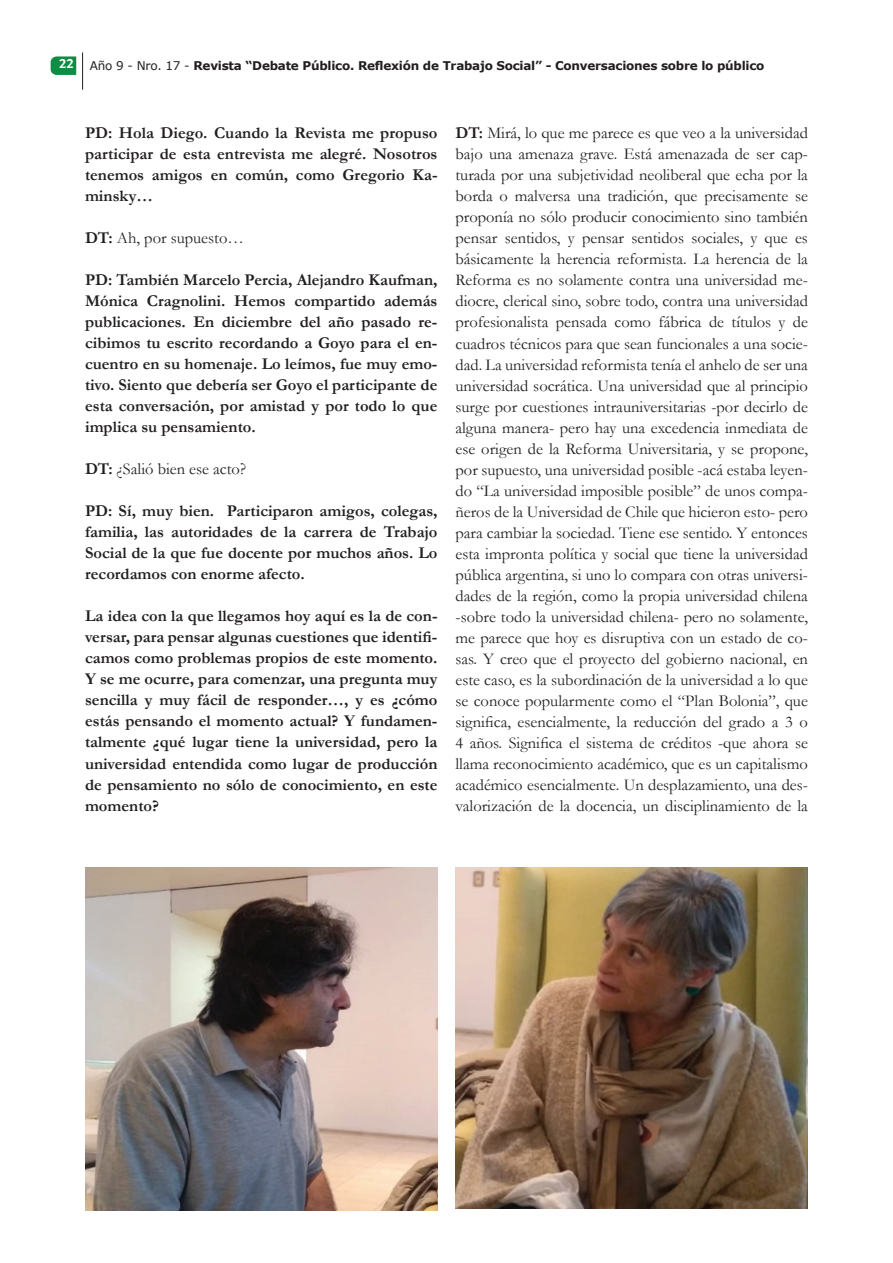
<style>
.page{position:relative;width:893px;height:1263px;background:#fff}
.page>*{position:absolute;margin:0;border:0;box-sizing:border-box;transform-origin:0 0}
.t1{font:16.5px/21px "Garamond";color:#231f20;text-align:justify}
.t2{font:700 16.5px/21px "Garamond";color:#231f20;text-align:justify}
.t3{font:700 12px "Verdana";letter-spacing:-.02em;color:#231f20}
.s1{font-weight:400}
.s2{font-weight:700}
</style>
<div class="page">
<svg style="left:51px;top:56px;width:25px;height:19px"></svg>
<hr style="left:82px;top:52px;width:1px;height:38px;background:#231f20">
<img style="left:85px;top:867px;width:352px;height:343px">
<img style="left:455px;top:867px;width:353px;height:342px">
<p class="t3" style="left:59px;top:57px;width:707px"><sup>22</sup> <span class="s1">Año 9 - Nro. 17 -</span> Revista “Debate Público. Reflexión de Trabajo Social” - Conversaciones sobre lo público</p>
<p class="t2" style="left:85px;top:123px;width:354px">PD: Hola Diego. Cuando la Revista me propuso participar de esta entrevista me alegré. Nosotros tenemos amigos en común, como Gregorio Ka&shy;minsky…</p>
<p class="t1" style="left:85px;top:227px;width:160px"><span class="s2">DT:</span> Ah, por supuesto…</p>
<p class="t2" style="left:85px;top:270px;width:354px">PD: También Marcelo Percia, Alejandro Kaufman, Mónica Cragnolini. Hemos compartido además publicaciones. En diciembre del año pasado re&shy;cibimos tu escrito recordando a Goyo para el en&shy;cuentro en su homenaje. Lo leímos, fue muy emo&shy;tivo. Siento que debería ser Goyo el participante de esta conversación, por amistad y por todo lo que implica su pensamiento.</p>
<p class="t1" style="left:85px;top:458px;width:162px"><span class="s2">DT:</span> ¿Salió bien ese acto?</p>
<p class="t2" style="left:85px;top:501px;width:354px">PD: Sí, muy bien. Participaron amigos, colegas, familia, las autoridades de la carrera de Trabajo Social de la que fue docente por muchos años. Lo recordamos con enorme afecto.</p>
<p class="t2" style="left:85px;top:606px;width:354px">La idea con la que llegamos hoy aquí es la de con&shy;versar, para pensar algunas cuestiones que identifi&shy;camos como problemas propios de este momento.<br>Y se me ocurre, para comenzar, una pregunta muy sencilla y muy fácil de responder…, y es ¿cómo estás pensando el momento actual? Y fundamen&shy;talmente ¿qué lugar tiene la universidad, pero la universidad entendida como lugar de producción de pensamiento no sólo de conocimiento, en este momento?</p>
<p class="t1" style="left:455px;top:122px;width:354px"><span class="s2">DT:</span> Mirá, lo que me parece es que veo a la universidad bajo una amenaza grave. Está amenazada de ser cap&shy;turada por una subjetividad neoliberal que echa por la borda o malversa una tradición, que precisamente se proponía no sólo producir conocimiento sino también pensar sentidos, y pensar sentidos sociales, y que es básicamente la herencia reformista. La herencia de la Reforma es no solamente contra una universidad me&shy;diocre, clerical sino, sobre todo, contra una universidad profesionalista pensada como fábrica de títulos y de cuadros técnicos para que sean funcionales a una socie&shy;dad. La universidad reformista tenía el anhelo de ser una universidad socrática. Una universidad que al principio surge por cuestiones intrauniversitarias -por decirlo de alguna manera- pero hay una excedencia inmediata de ese origen de la Reforma Universitaria, y se propone, por supuesto, una universidad posible -acá estaba leyen&shy;do “La universidad imposible posible” de unos compa&shy;ñeros de la Universidad de Chile que hicieron esto- pero para cambiar la sociedad. Tiene ese sentido. Y entonces esta impronta política y social que tiene la universidad pública argentina, si uno lo compara con otras universi&shy;dades de la región, como la propia universidad chilena -sobre todo la universidad chilena- pero no solamente, me parece que hoy es disruptiva con un estado de co&shy;sas. Y creo que el proyecto del gobierno nacional, en este caso, es la subordinación de la universidad a lo que se conoce popularmente como el “Plan Bolonia”, que significa, esencialmente, la reducción del grado a 3 o 4 años. Significa el sistema de créditos -que ahora se llama reconocimiento académico, que es un capitalismo académico esencialmente. Un desplazamiento, una des&shy;valorización de la docencia, un disciplinamiento de la</p>
</div>
